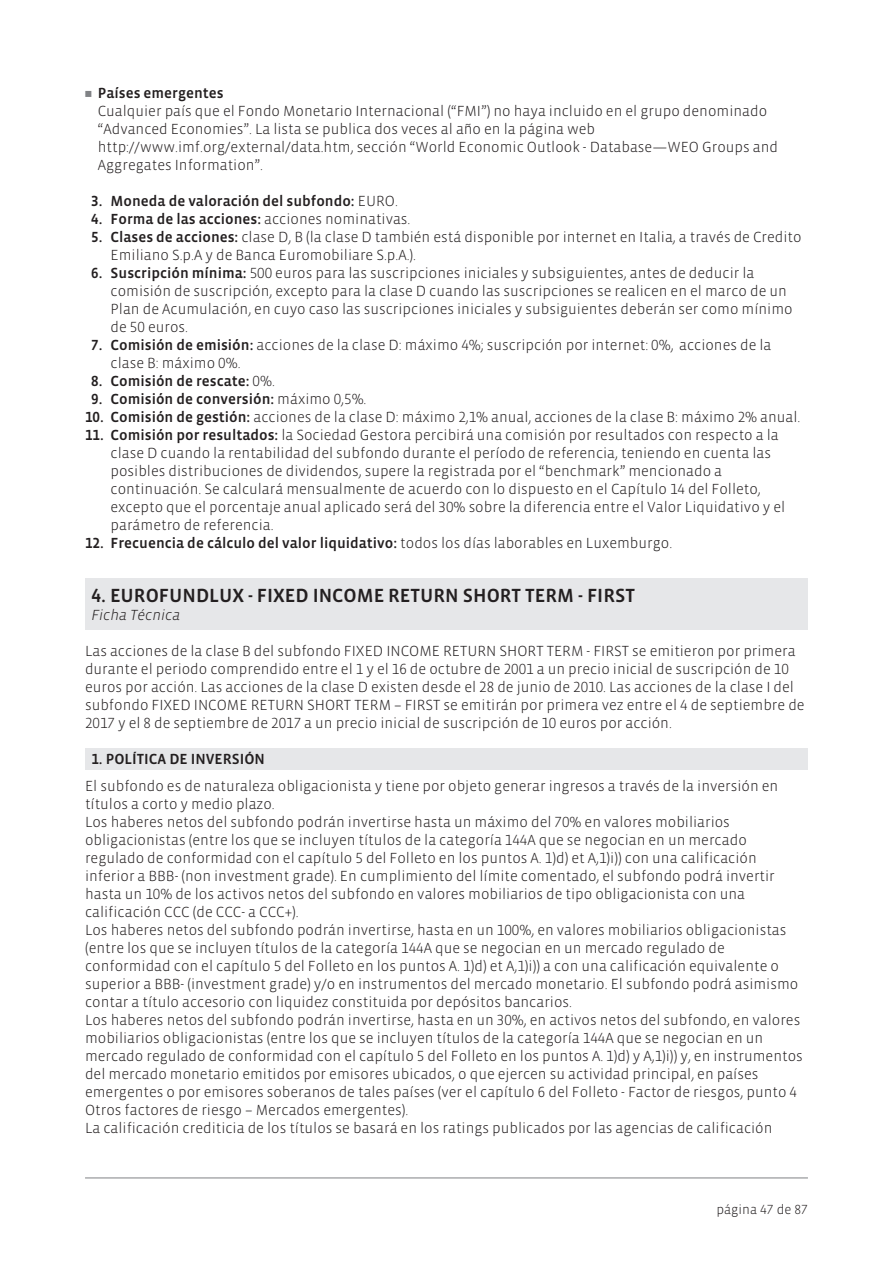
<style>
.page{position:relative;width:893px;height:1263px;background:#fff}
.page>*{position:absolute;margin:0;border:0;box-sizing:border-box;transform-origin:0 0}
.t1{font:500 19.5px "Vista Sans OTCE";color:#231f20}
.t2{font:300 15px/18px "Vista Sans OTCE";color:#231f20}
.t3{font:500 15px "Vista Sans OTCE";color:#231f20}
.t4{font:italic 300 15px "Vista Sans OTCE";color:#231f20}
.t5{font:300 13.5px "Vista Sans OTCE";color:#231f20}
.s1{font-family:"Universal Newswith Comm Pi";font-weight:400;font-size:12px;color:#808285}
.s2{font-weight:500}
.s3{font-weight:300}
</style>
<div class="page">
<div style="left:85px;top:748px;width:723px;height:22px;background:#e6e7e9"></div>
<div style="left:85px;top:579px;width:723px;height:51px;background:#e6e7e9"></div>
<hr style="left:85px;top:1177px;width:723px;height:1px;background:#808285">
<p class="t2" style="left:98px;top:85px;width:682px;text-indent:-13px"><span class="s1">-</span> <span class="s2">Países emergentes<br></span>Cualquier país que el Fondo Monetario Internacional (“FMI”) no haya incluido en el grupo denominado “Advanced Economies”. La lista se publica dos veces al año en la página web http://www.imf.org/external/data.htm, sección “World Economic Outlook - Database—WEO Groups and Aggregates Information”.</p>
<p class="t3" style="left:91px;top:195px;width:308px">3. Moneda de valoración del subfondo: <span class="s3">EURO.</span></p>
<p class="t3" style="left:91px;top:213px;width:321px">4. Forma de las acciones: <span class="s3">acciones nominativas.</span></p>
<p class="t2" style="left:111px;top:229px;width:693px;text-indent:-19px"><span class="s2">5. Clases de acciones:</span> clase D, B (la clase D también está disponible por internet en Italia, a través de Credito<br>Emiliano S.p.A y de Banca Euromobiliare S.p.A.).</p>
<p class="t2" style="left:111px;top:265px;width:684px;text-indent:-19px"><span class="s2">6. Suscripción mínima:</span> 500 euros para las suscripciones iniciales y subsiguientes, antes de deducir la comisión de suscripción, excepto para la clase D cuando las suscripciones se realicen en el marco de un Plan de Acumulación, en cuyo caso las suscripciones iniciales y subsiguientes deberán ser como mínimo de 50 euros.</p>
<p class="t2" style="left:111px;top:337px;width:662px;text-indent:-19px"><span class="s2">7. Comisión de emisión:</span> acciones de la clase D: máximo 4%; suscripción por internet: 0%, acciones de la clase B: máximo 0%.</p>
<p class="t3" style="left:91px;top:375px;width:185px">8. Comisión de rescate: <span class="s3">0%.</span></p>
<p class="t3" style="left:91px;top:393px;width:277px">9. Comisión de conversión: <span class="s3">máximo 0,5%.</span></p>
<p class="t2" style="left:85px;top:409px;width:717px"><span class="s2">10. Comisión de gestión:</span> acciones de la clase D: máximo 2,1% anual, acciones de la clase B: máximo 2% anual.</p>
<p class="t2" style="left:111px;top:427px;width:676px;text-indent:-26px"><span class="s2">11. Comisión por resultados:</span> la Sociedad Gestora percibirá una comisión por resultados con respecto a la clase D cuando la rentabilidad del subfondo durante el período de referencia, teniendo en cuenta las posibles distribuciones de dividendos, supere la registrada por el “benchmark” mencionado a continuación. Se calculará mensualmente de acuerdo con lo dispuesto en el Capítulo 14 del Folleto, excepto que el porcentaje anual aplicado será del 30% sobre la diferencia entre el Valor Liquidativo y el parámetro de referencia.</p>
<p class="t3" style="left:85px;top:537px;width:589px">12. Frecuencia de cálculo del valor liquidativo: <span class="s3">todos los días laborables en Luxemburgo.</span></p>
<h1 class="t1" style="left:91px;top:587px;width:545px">4. EUROFUNDLUX - FIXED INCOME RETURN SHORT TERM - FIRST</h1>
<p class="t4" style="left:91px;top:609px;width:90px">Ficha Técnica</p>
<p class="t2" style="left:85px;top:643px;width:721px">Las acciones de la clase B del subfondo FIXED INCOME RETURN SHORT TERM - FIRST se emitieron por primera durante el periodo comprendido entre el 1 y el 16 de octubre de 2001 a un precio inicial de suscripción de 10 euros por acción. Las acciones de la clase D existen desde el 28 de junio de 2010. Las acciones de la clase I del subfondo FIXED INCOME RETURN SHORT TERM – FIRST se emitirán por primera vez entre el 4 de septiembre de 2017 y el 8 de septiembre de 2017 a un precio inicial de suscripción de 10 euros por acción.</p>
<p class="t3" style="left:91px;top:753px;width:175px">1. POLÍTICA DE INVERSIÓN</p>
<p class="t2" style="left:85px;top:778px;width:719px">El subfondo es de naturaleza obligacionista y tiene por objeto generar ingresos a través de la inversión en títulos a corto y medio plazo.<br>Los haberes netos del subfondo podrán invertirse hasta un máximo del 70% en valores mobiliarios obligacionistas (entre los que se incluyen títulos de la categoría 144A que se negocian en un mercado regulado de conformidad con el capítulo 5 del Folleto en los puntos A. 1)d) et A,1)i)) con una calificación inferior a BBB- (non investment grade). En cumplimiento del límite comentado, el subfondo podrá invertir hasta un 10% de los activos netos del subfondo en valores mobiliarios de tipo obligacionista con una calificación CCC (de CCC- a CCC+).<br>Los haberes netos del subfondo podrán invertirse, hasta en un 100%, en valores mobiliarios obligacionistas (entre los que se incluyen títulos de la categoría 144A que se negocian en un mercado regulado de conformidad con el capítulo 5 del Folleto en los puntos A. 1)d) et A,1)i)) a con una calificación equivalente o superior a BBB- (investment grade) y/o en instrumentos del mercado monetario. El subfondo podrá asimismo contar a título accesorio con liquidez constituida por depósitos bancarios.<br>Los haberes netos del subfondo podrán invertirse, hasta en un 30%, en activos netos del subfondo, en valores mobiliarios obligacionistas (entre los que se incluyen títulos de la categoría 144A que se negocian en un mercado regulado de conformidad con el capítulo 5 del Folleto en los puntos A. 1)d) y A,1)i)) y, en instrumentos del mercado monetario emitidos por emisores ubicados, o que ejercen su actividad principal, en países emergentes o por emisores soberanos de tales países (ver el capítulo 6 del Folleto - Factor de riesgos, punto 4<br>Otros factores de riesgo – Mercados emergentes).<br>La calificación crediticia de los títulos se basará en los ratings publicados por las agencias de calificación</p>
<p class="t5" style="left:716px;top:1204px;width:93px">página 47 de 87</p>
</div>
